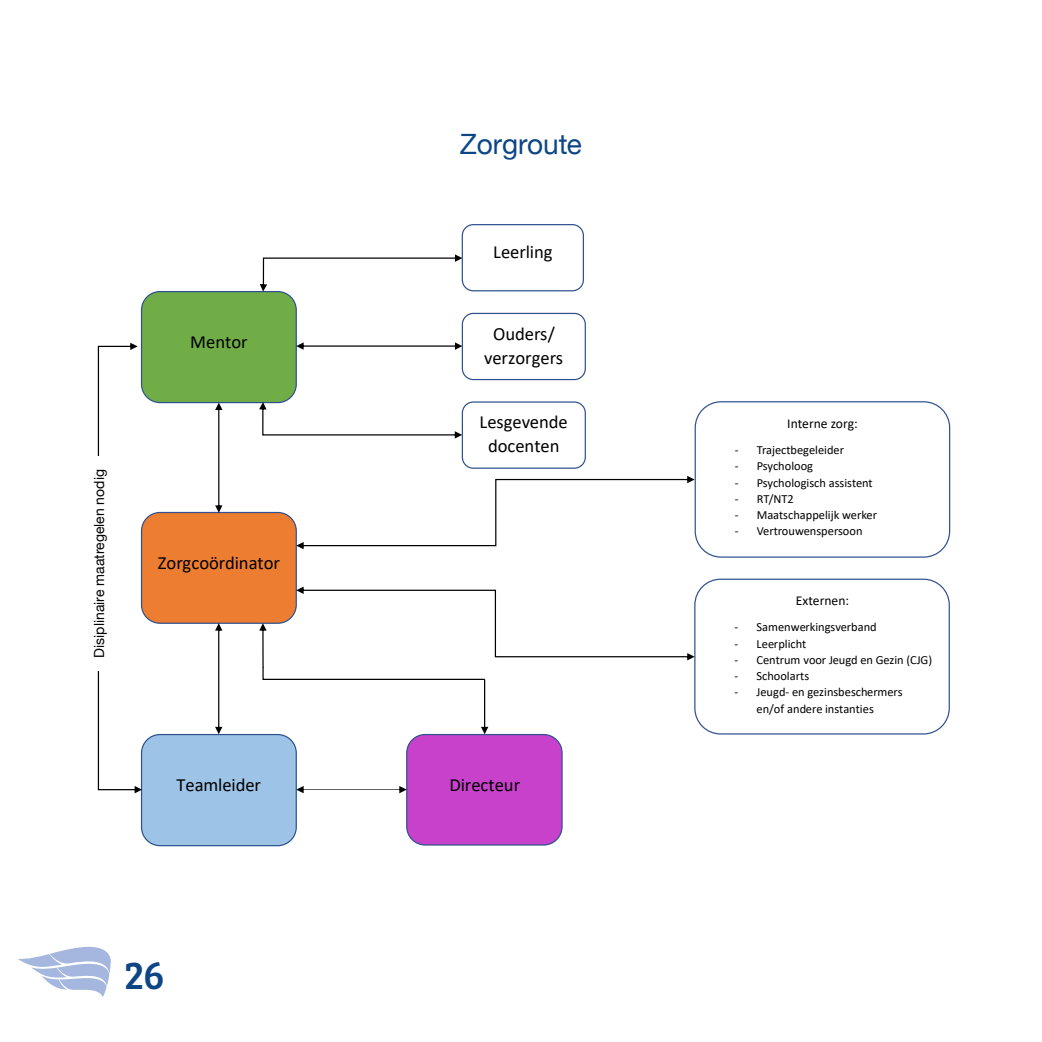
<style>
.page{position:relative;width:1042px;height:1042px;background:#fff}
.page>*{position:absolute;margin:0;border:0;box-sizing:border-box;transform-origin:0 0}
.t1{font:40.25px "Bree Serif";color:#0c4685}
.t2{font:28px "Helvetica Neue";letter-spacing:-.005em;color:#0c4685}
.t3{font:18.55px/24.2px "Calibri";letter-spacing:-.005em;color:#000;text-align:center}
.t4{font:14px "Helvetica Neue";color:#000}
.t5{font:13.65px "Calibri";color:#000}
.t6{font:12.42px/16.3px "Calibri";color:#000;text-align:center}
.s1{color:#004587}
</style>
<div class="page">
<div style="left:141px;top:291px;width:156px;height:112px;background:#70ad47;border:1px solid #2f528f;border-radius:18px"></div>
<div style="left:141px;top:734px;width:156px;height:112px;background:#9dc3e6;border:1px solid #2f528f;border-radius:19px"></div>
<div style="left:141px;top:512px;width:156px;height:112px;background:#ed7d31;border:1px solid #2f528f;border-radius:18px"></div>
<div style="left:406px;top:734px;width:157px;height:111px;background:#c741ca;border:1px solid #2f528f;border-radius:18px"></div>
<div style="left:462px;top:224px;width:122px;height:67px;background:#fff;border:1px solid #2f528f;border-radius:11px"></div>
<div style="left:462px;top:313px;width:124px;height:67px;background:#fff;border:1px solid #2f528f;border-radius:11px"></div>
<div style="left:462px;top:401px;width:124px;height:68px;background:#fff;border:1px solid #2f528f;border-radius:11px"></div>
<div style="left:694px;top:401px;width:256px;height:157px;background:#fff;border:1px solid #2f528f;border-radius:26px"></div>
<div style="left:694px;top:578px;width:256px;height:156px;background:#fff;border:1px solid #2f528f;border-radius:26px"></div>
<svg style="left:260px;top:254px;width:202px;height:38px"></svg>
<svg style="left:259px;top:402px;width:203px;height:36px"></svg>
<svg style="left:98px;top:343px;width:44px;height:450px"></svg>
<svg style="left:296px;top:476px;width:398px;height:73px"></svg>
<svg style="left:215px;top:403px;width:7px;height:110px"></svg>
<svg style="left:296px;top:786px;width:111px;height:7px"></svg>
<svg style="left:215px;top:623px;width:7px;height:111px"></svg>
<svg style="left:296px;top:342px;width:166px;height:8px"></svg>
<svg style="left:259px;top:586px;width:435px;height:148px"></svg>
<div style="left:91px;top:456px;width:43px;height:214px;background:#fff"></div>
<svg style="left:18px;top:946px;width:93px;height:51px"></svg>
<p class="t4" style="left:91px;top:657px;width:190px;rotate:-90deg">Disiplinaire maatregelen nodig</p>
<h3 class="t3" style="left:190px;top:329px;width:59px">Mentor</h3>
<h3 class="t3" style="left:158px;top:550px;width:124px">Zorgcoördinator</h3>
<h3 class="t3" style="left:176px;top:772px;width:86px">Teamleider</h3>
<h1 class="t1" style="left:124px;top:946px;width:44px">26<span class="s1">44</span></h1>
<h2 class="t2" style="left:460px;top:127px;width:124px">Zorgroute</h2>
<h3 class="t3" style="left:493px;top:240px;width:61px">Leerling</h3>
<h3 class="t3" style="left:484px;top:321px;width:80px">Ouders/ verzorgers</h3>
<h3 class="t3" style="left:479px;top:409px;width:90px">Lesgevende docenten</h3>
<p class="t5" style="left:787px;top:413px;width:72px">Interne zorg:</p>
<p class="t6" style="left:735px;top:441px;width:111px">- Trajectbegeleider</p>
<p class="t6" style="left:735px;top:458px;width:80px">- Psycholoog</p>
<p class="t6" style="left:735px;top:490px;width:61px">- RT/NT2</p>
<p class="t6" style="left:735px;top:506px;width:144px">- Maatschappelijk werker</p>
<p class="t6" style="left:735px;top:522px;width:129px">- Vertrouwenspersoon</p>
<p class="t6" style="left:834px;top:442px;width:17px">ing</p>
<p class="t6" style="left:735px;top:474px;width:146px">- Psychologisch assistente</p>
<p class="t6" style="left:866px;top:506px;width:21px">ster</p>
<h3 class="t3" style="left:449px;top:772px;width:72px">Directeur</h3>
<p class="t5" style="left:796px;top:591px;width:55px">Externen:</p>
<p class="t6" style="left:734px;top:619px;width:144px">- Samenwerkingsverband</p>
<p class="t6" style="left:734px;top:635px;width:74px">- Leerplicht</p>
<p class="t6" style="left:734px;top:651px;width:199px">- Centrum voor Jeugd en Gezin (CJG)</p>
<p class="t6" style="left:734px;top:667px;width:76px">- Schoolarts</p>
<p class="t6" style="left:734px;top:684px;width:170px">- Jeugd- en gezinsbeschermers en/of andere instanties</p>
</div>
